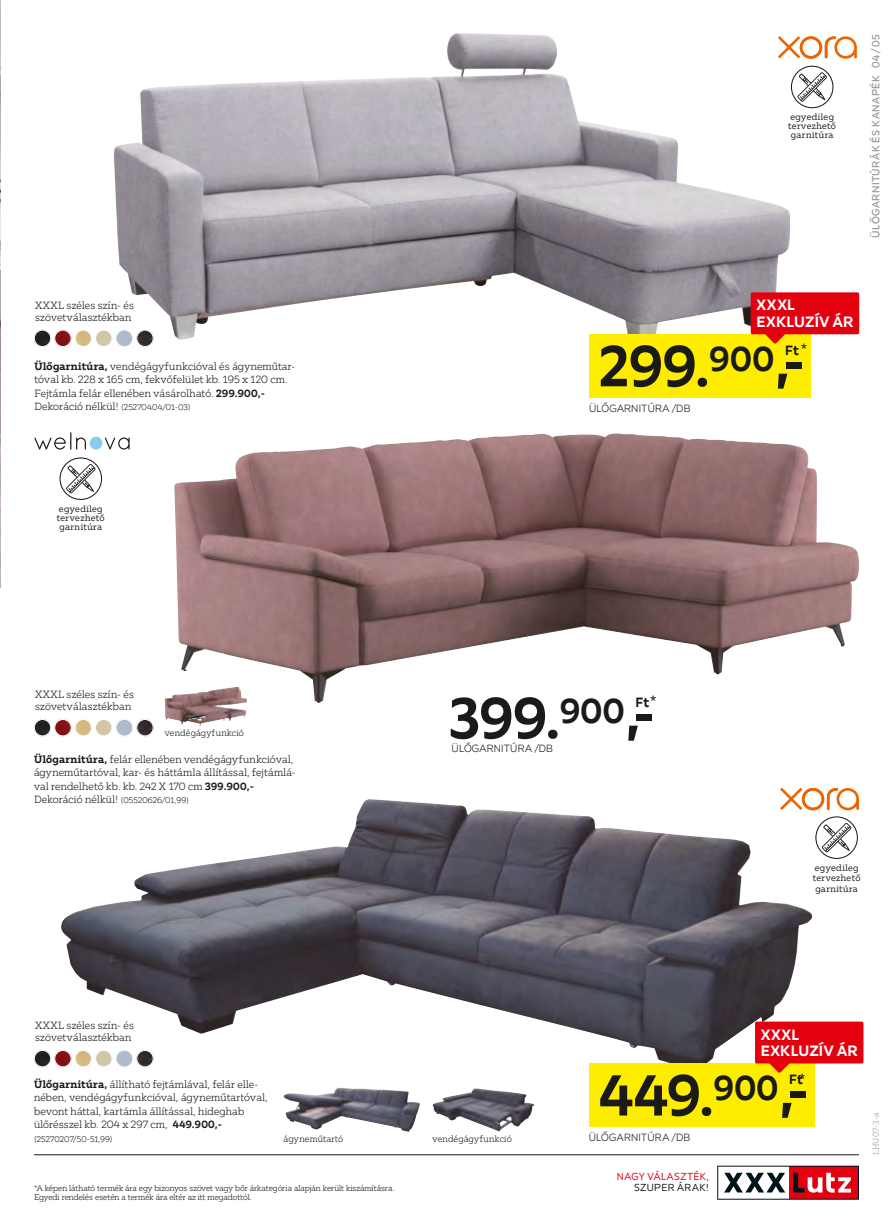
<style>
.page{position:relative;width:893px;height:1221px;background:#fff}
.page>*{position:absolute;margin:0;border:0;box-sizing:border-box;transform-origin:0 0}
.t1{font:700 57.75px "XXX Lutz Sans";letter-spacing:.005em;color:#1a1a18}
.t2{font:700 34.65px "XXX Lutz Sans";color:#1a1a18}
.t3{font:700 15px/16.5px "XXX Lutz Sans";letter-spacing:.025em;color:#fff}
.t4{font:700 15px "XXX Lutz Serif";color:#1a1a18}
.t5{font:700 13.5px "XXX Lutz Sans";color:#1a1a18}
.t6{font:300 10.5px/13.5px "XXX Lutz Serif";letter-spacing:.015em;color:#1a1a18}
.t7{font:300 10.5px "XXX Lutz Sans";letter-spacing:.02em;color:#1a1a18}
.t8{font:500 10.5px "XXX Lutz Sans";letter-spacing:.04em;color:#9c9d9d}
.t9{font:10.2px "XXX Lutz Sans";letter-spacing:.035em;color:#e3000f}
.t10{font:10.2px "XXX Lutz Sans";letter-spacing:.04em;color:#1a1a18}
.t11{font:9px/9px "XXX Lutz Serif";letter-spacing:.045em;color:#1a1a18}
.t12{font:300 9px "XXX Lutz Serif";letter-spacing:.02em;color:#1a1a18}
.t13{font:300 8.25px/9px "XXX Lutz Serif";color:#1a1a18}
.t14{font:300 8.25px "XXX Lutz Serif";letter-spacing:.015em;color:#9c9d9d}
.s1{font-weight:700}
.s2{font-size:8.25px}
.s3{font-size:57.75px}
</style>
<div class="page">
<hr style="left:0;top:0;width:1px;height:1220px;background:#efe5d6">
<hr style="left:34px;top:1154px;width:825px;height:1px;background:#1a1a18">
<svg style="left:717px;top:1165px;width:142px;height:34px"></svg>
<img style="left:113px;top:33px;width:677px;height:314px">
<svg style="left:778px;top:36px;width:79px;height:23px"></svg>
<svg style="left:791px;top:66px;width:42px;height:42px"></svg>
<img style="left:61px;top:799px;width:751px;height:269px">
<img style="left:284px;top:1087px;width:136px;height:44px">
<img style="left:432px;top:1088px;width:102px;height:43px">
<svg style="left:780px;top:788px;width:79px;height:22px"></svg>
<img style="left:174px;top:433px;width:686px;height:269px">
<svg style="left:34px;top:432px;width:52px;height:17px"></svg>
<svg style="left:105px;top:437px;width:25px;height:12px"></svg>
<div style="left:90px;top:437px;width:12px;height:12px;background:#87cde9;border-radius:50%"></div>
<svg style="left:60px;top:457px;width:42px;height:43px"></svg>
<img style="left:0;top:1px;width:1px;height:587px">
<div style="left:589px;top:334px;width:221px;height:64px;background:#ffed00"></div>
<svg style="left:765px;top:334px;width:20px;height:10px"></svg>
<div style="left:751px;top:292px;width:108px;height:42px;background:#e3000f;border-radius:2px"></div>
<div style="left:589px;top:1063px;width:226px;height:64px;background:#ffed00"></div>
<svg style="left:769px;top:1063px;width:20px;height:9px"></svg>
<div style="left:755px;top:1021px;width:108px;height:42px;background:#e3000f;border-radius:2px"></div>
<img style="left:165px;top:687px;width:71px;height:39px">
<svg style="left:815px;top:816px;width:43px;height:42px"></svg>
<img style="left:34px;top:330px;width:17px;height:17px;border-radius:9px">
<div style="left:34px;top:330px;width:17px;height:17px;border:1px solid #fff;border-radius:50%"></div>
<img style="left:95px;top:330px;width:17px;height:17px;border-radius:9px">
<div style="left:95px;top:330px;width:17px;height:17px;border:1px solid #fff;border-radius:50%"></div>
<img style="left:54px;top:330px;width:17px;height:17px;border-radius:9px">
<div style="left:54px;top:330px;width:17px;height:17px;border:1px solid #fff;border-radius:50%"></div>
<img style="left:116px;top:329px;width:17px;height:18px;border-radius:9px">
<div style="left:116px;top:329px;width:17px;height:18px;border:1px solid #fff;border-radius:50%"></div>
<img style="left:75px;top:330px;width:17px;height:17px;border-radius:9px">
<div style="left:75px;top:330px;width:17px;height:17px;border:1px solid #fff;border-radius:50%"></div>
<img style="left:136px;top:330px;width:17px;height:17px;border-radius:9px">
<div style="left:136px;top:330px;width:17px;height:17px;border:1px solid #fff;border-radius:50%"></div>
<img style="left:34px;top:719px;width:17px;height:17px;border-radius:9px">
<div style="left:34px;top:719px;width:17px;height:17px;border:1px solid #fff;border-radius:50%"></div>
<img style="left:95px;top:719px;width:17px;height:17px;border-radius:9px">
<div style="left:95px;top:719px;width:17px;height:17px;border:1px solid #fff;border-radius:50%"></div>
<img style="left:54px;top:719px;width:17px;height:17px;border-radius:9px">
<div style="left:54px;top:719px;width:17px;height:17px;border:1px solid #fff;border-radius:50%"></div>
<img style="left:116px;top:719px;width:17px;height:17px;border-radius:9px">
<div style="left:116px;top:719px;width:17px;height:17px;border:1px solid #fff;border-radius:50%"></div>
<img style="left:75px;top:719px;width:17px;height:17px;border-radius:9px">
<div style="left:75px;top:719px;width:17px;height:17px;border:1px solid #fff;border-radius:50%"></div>
<img style="left:136px;top:719px;width:17px;height:17px;border-radius:9px">
<div style="left:136px;top:719px;width:17px;height:17px;border:1px solid #fff;border-radius:50%"></div>
<img style="left:34px;top:1050px;width:17px;height:17px;border-radius:9px">
<div style="left:34px;top:1050px;width:17px;height:17px;border:1px solid #fff;border-radius:50%"></div>
<img style="left:95px;top:1050px;width:17px;height:17px;border-radius:9px">
<div style="left:95px;top:1050px;width:17px;height:17px;border:1px solid #fff;border-radius:50%"></div>
<img style="left:54px;top:1050px;width:17px;height:17px;border-radius:9px">
<div style="left:54px;top:1050px;width:17px;height:17px;border:1px solid #fff;border-radius:50%"></div>
<img style="left:116px;top:1049px;width:17px;height:18px;border-radius:9px">
<div style="left:116px;top:1049px;width:17px;height:18px;border:1px solid #fff;border-radius:50%"></div>
<img style="left:75px;top:1050px;width:17px;height:17px;border-radius:9px">
<div style="left:75px;top:1050px;width:17px;height:17px;border:1px solid #fff;border-radius:50%"></div>
<img style="left:136px;top:1050px;width:17px;height:17px;border-radius:9px">
<div style="left:136px;top:1050px;width:17px;height:17px;border:1px solid #fff;border-radius:50%"></div>
<p class="t6" style="left:35px;top:299px;width:101px;line-height:12px">XXXL széles szín- és szövetválasztékban</p>
<p class="t6" style="left:34px;top:359px;width:262px"><span class="s1">Ülőgarnitúra,</span> vendégágyfunkcióval és ágyneműtar&shy;tóval kb. 228 x 165 cm, fekvőfelület kb. 195 x 120 cm.<br>Fejtámla felár ellenében vásárolható. <span class="s1">299.900,- </span>Dekoráció nélkül! <span class="s2">(25270404/01-03)</span></p>
<p class="t11" style="left:57px;top:504px;width:49px">egyedileg tervezhető garnitúra</p>
<p class="t11" style="left:788px;top:112px;width:49px">egyedileg tervezhető garnitúra</p>
<p class="t8" style="left:869px;top:238px;width:205px;rotate:-90deg">ÜLŐGARNITÚRÁK ÉS KANAPÉK 04 /05</p>
<h3 class="t3" style="left:756px;top:297px;width:98px">XXXL<br>EXKLUZÍV ÁR</h3>
<h3 class="t4" style="left:801px;top:340px;width:8px">*</h3>
<h1 class="t1" style="left:599px;top:329px;width:208px">299.<sup>900</sup>,-</h1>
<p class="t5" style="left:785px;top:341px;width:15px">Ft</p>
<p class="t7" style="left:589px;top:402px;width:103px">ÜLŐGARNITÚRA /DB</p>
<p class="t6" style="left:35px;top:688px;width:101px;line-height:12px">XXXL széles szín- és szövetválasztékban</p>
<p class="t12" style="left:165px;top:728px;width:81px">vendégágyfunkció</p>
<p class="t6" style="left:34px;top:752px;width:263px"><span class="s1">Ülőgarnitúra,</span> felár ellenében vendégágyfunkcióval, ágyneműtartóval, kar- és háttámla állítással, fejtámlá&shy;val rendelhető kb. kb. 242 X 170 cm <span class="s1">399.900,- </span>Dekoráció nélkül! <span class="s2">(05520626/01,99)</span></p>
<h3 class="t4" style="left:650px;top:691px;width:8px">*</h3>
<h1 class="t1" style="left:450px;top:681px;width:113px">399.</h1>
<p class="t7" style="left:452px;top:742px;width:103px">ÜLŐGARNITÚRA /DB</p>
<p class="t5" style="left:635px;top:693px;width:15px">Ft</p>
<h2 class="t2" style="left:560px;top:688px;width:98px">900<span class="s3">,-</span></h2>
<p class="t11" style="left:813px;top:862px;width:49px;line-height:10.5px">egyedileg tervezhető garnitúra</p>
<p class="t6" style="left:35px;top:1019px;width:101px;line-height:12px">XXXL széles szín- és szövetválasztékban</p>
<p class="t6" style="left:34px;top:1077px;width:235px"><span class="s1">Ülőgarnitúra,</span> állítható fejtámlával, felár elle&shy;nében, vendégágyfunkcióval, ágyneműtartóval, bevont háttal, kartámla állítással, hideghab ülőrésszel kb. 204 x 297 cm, <span class="s1">449.900,-</span></p>
<p class="t13" style="left:34px;top:1134px;width:80px">(25270207/50-51,99)</p>
<p class="t12" style="left:284px;top:1133px;width:61px">ágyneműtartó</p>
<p class="t12" style="left:433px;top:1133px;width:81px">vendégágyfunkció</p>
<p class="t13" style="left:34px;top:1183px;width:362px">*A képen látható termék ára egy bizonyos szövet vagy bőr árkategória alapján került kiszámításra.<br>Egyedi rendelés esetén a termék ára eltér az itt megadottól.</p>
<h3 class="t3" style="left:761px;top:1025px;width:98px">XXXL<br>EXKLUZÍV ÁR</h3>
<h3 class="t4" style="left:799px;top:1069px;width:8px">*</h3>
<h1 class="t1" style="left:599px;top:1058px;width:212px">449.<sup>900</sup>,-</h1>
<p class="t5" style="left:789px;top:1070px;width:15px">Ft</p>
<p class="t7" style="left:589px;top:1131px;width:103px">ÜLŐGARNITÚRA /DB</p>
<p class="t9" style="left:617px;top:1170px;width:94px">NAGY VÁLASZTÉK,</p>
<p class="t10" style="left:634px;top:1180px;width:77px">SZUPER ÁRAK!</p>
<p class="t14" style="left:871px;top:1155px;width:43px;rotate:-90deg">LHU07-3-a</p>
</div>
